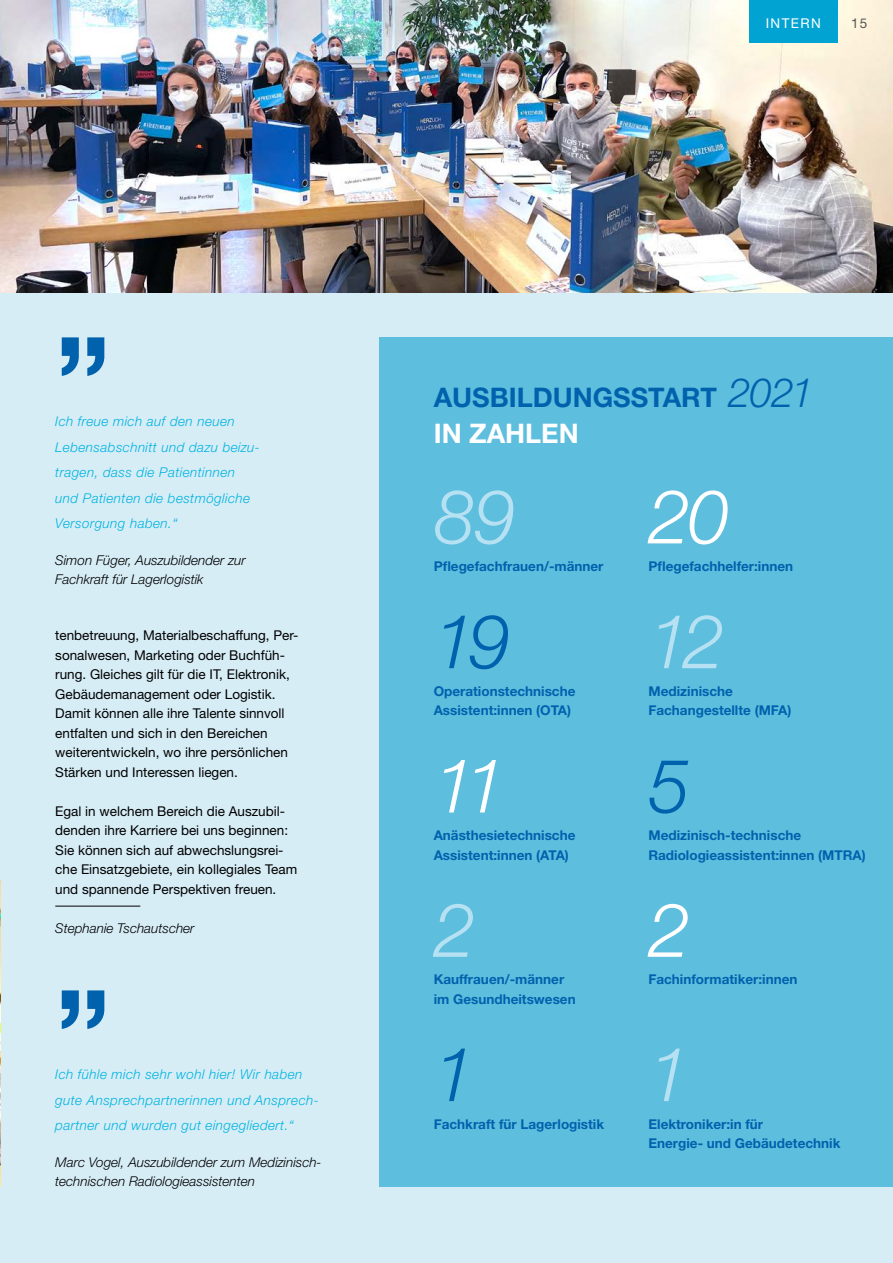
<style>
.page{position:relative;width:893px;height:1263px;background:#d7edf6}
.page>*{position:absolute;margin:0;border:0;box-sizing:border-box;transform-origin:0 0}
.t1{font:700 120px "Helvetica Neue";color:#0062ad}
.t2{font:italic 300 75px "Helvetica Neue";color:#b6e1f3}
.t3{font:italic 300 75px "Helvetica Neue";color:#fff}
.t4{font:italic 300 75px "Helvetica Neue";color:#0062ad}
.t5{font:700 27px/36px "Helvetica Neue";color:#0062ad}
.t6{font:13.5px/19.5px "Helvetica Neue";color:#000}
.t7{font:700 13.5px/19.5px "Helvetica Neue";color:#0062ad}
.t8{font:italic 300 13.5px/25.5px "Helvetica Neue";letter-spacing:.03em;color:#00b3e0}
.t9{font:italic 300 13.5px/19.5px "Helvetica Neue";color:#000}
.t10{font:13.5px "Helvetica Neue";letter-spacing:.1em;color:#fff}
.t11{font:13.5px "Helvetica Neue";color:#555756}
.s1{font-weight:300;font-style:italic;font-size:40.5px}
.s2{color:#fff}
</style>
<div class="page">
<div style="left:379px;top:337px;width:514px;height:849px;background:#5ebede"></div>
<img style="left:0;top:0;width:893px;height:293px">
<div style="left:749px;top:0;width:89px;height:43px;background:#00a3d1"></div>
<img style="left:0;top:880px;width:1px;height:306px">
<hr style="left:55px;top:906px;width:85px;height:1px;background:#000">
<p class="t10" style="left:766px;top:15px;width:56px">INTERN</p>
<p class="t11" style="left:851px;top:15px;width:18px">15</p>
<h1 class="t1" style="left:55px;top:239px;width:57px">„</h1>
<p class="t8" style="left:55px;top:409px;width:206px">Ich freue mich auf den neuen<br>Lebensabschnitt und dazu beizu&shy;tragen, dass die Patientinnen und Patienten die bestmögliche<br>Versorgung haben.“</p>
<p class="t9" style="left:55px;top:550px;width:192px">Simon Füger, Auszubildender zur<br>Fachkraft für Lagerlogistik</p>
<p class="t6" style="left:55px;top:626px;width:245px">tenbetreuung, Materialbeschaffung, Per&shy;sonalwesen, Marketing oder Buchfüh&shy;rung. Gleiches gilt für die IT, Elektronik, Gebäudemanagement oder Logistik.<br>Damit können alle ihre Talente sinnvoll entfalten und sich in den Bereichen weiterentwickeln, wo ihre persönlichen Stärken und Interessen liegen.</p>
<p class="t6" style="left:55px;top:801px;width:244px">Egal in welchem Bereich die Auszubil&shy;denden ihre Karriere bei uns beginnen:<br>Sie können sich auf abwechslungsrei&shy;che Einsatzgebiete, ein kollegiales Team und spannende Perspektiven freuen.</p>
<p class="t9" style="left:55px;top:918px;width:141px">Stephanie Tschautscher</p>
<h1 class="t1" style="left:55px;top:892px;width:57px">„</h1>
<p class="t8" style="left:55px;top:1062px;width:265px">Ich fühle mich sehr wohl hier! Wir haben gute Ansprechpartnerinnen und Ansprech&shy;partner und wurden gut eingegliedert.“</p>
<p class="t9" style="left:55px;top:1152px;width:268px">Marc Vogel, Auszubildender zum Medizinisch&shy;technischen Radiologieassistenten</p>
<h3 class="t5" style="left:434px;top:379px;width:382px">AUSBILDUNGSSTART <span class="s1">2021<br></span><span class="s2">IN ZAHLEN</span></h3>
<h2 class="t2" style="left:434px;top:472px;width:84px">89</h2>
<p class="t7" style="left:434px;top:556px;width:171px">Pflegefachfrauen/-männer</p>
<h2 class="t4" style="left:434px;top:597px;width:79px">19</h2>
<p class="t7" style="left:434px;top:681px;width:143px">Operationstechnische<br>Assistent:innen (OTA)</p>
<h2 class="t3" style="left:434px;top:741px;width:74px">11</h2>
<p class="t7" style="left:434px;top:825px;width:143px">Anästhesietechnische<br>Assistent:innen (ATA)</p>
<h2 class="t2" style="left:434px;top:885px;width:43px">2</h2>
<p class="t7" style="left:434px;top:969px;width:143px">Kauffrauen/-männer im Gesundheitswesen</p>
<h2 class="t4" style="left:434px;top:1030px;width:43px">1</h2>
<p class="t7" style="left:434px;top:1114px;width:172px">Fachkraft für Lagerlogistik</p>
<h2 class="t3" style="left:648px;top:472px;width:82px">20</h2>
<p class="t7" style="left:648px;top:556px;width:146px">Pflegefachhelfer:innen</p>
<h2 class="t2" style="left:648px;top:597px;width:78px">12</h2>
<p class="t7" style="left:648px;top:681px;width:144px">Medizinische<br>Fachangestellte (MFA)</p>
<h2 class="t4" style="left:648px;top:741px;width:43px">5</h2>
<p class="t7" style="left:648px;top:825px;width:219px">Medizinisch-technische<br>Radiologieassistent:innen (MTRA)</p>
<h2 class="t3" style="left:648px;top:885px;width:43px">2</h2>
<p class="t7" style="left:648px;top:969px;width:150px">Fachinformatiker:innen</p>
<h2 class="t2" style="left:648px;top:1030px;width:43px">1</h2>
<p class="t7" style="left:648px;top:1114px;width:193px">Elektroniker:in für<br>Energie- und Gebäudetechnik</p>
</div>
